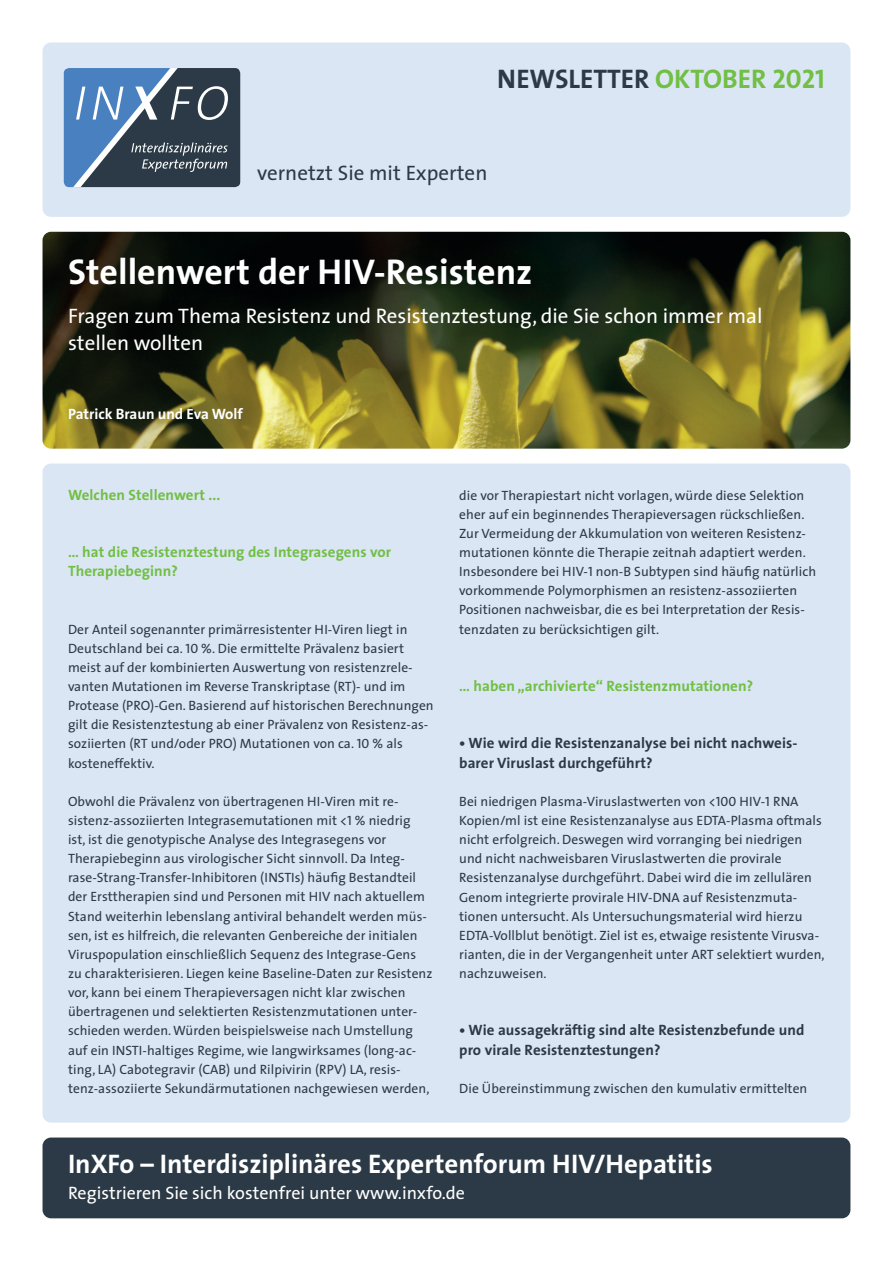
<style>
.page{position:relative;width:893px;height:1263px;background:#fff}
.page>*{position:absolute;margin:0;border:0;box-sizing:border-box;transform-origin:0 0}
.t1{font:700 36px "The Sans";color:#fff}
.t2{font:700 27px "The Sans";color:#fff}
.t3{font:700 27px "The Sans";color:#2b3a46}
.t4{font:21px/27px "The Sans";color:#fff}
.t5{font:21px "The Sans";color:#2b3a46}
.t6{font:18px "The Sans";color:#fff}
.t7{font:700 15px/19.2px "The Sans";letter-spacing:.005em;color:#2b3a46}
.t8{font:700 15px/19.2px "The Sans";letter-spacing:.005em;color:#71bf44}
.t9{font:700 15px "The Sans";color:#fff}
.t10{font:13.5px/19.2px "The Sans";letter-spacing:.005em;color:#2b3a46}
.s1{color:#71bf44}
.s2{font-family:"The Sans Bold Caps";font-weight:400;color:#71bf44}
.s3{font-family:"The Sans Caps"}
</style>
<div class="page">
<div style="left:43px;top:43px;width:807px;height:174px;background:#dbe6f4;border-radius:9px"></div>
<div style="left:43px;top:463px;width:807px;height:660px;background:#dbe6f4;border-radius:9px"></div>
<div style="left:43px;top:1137px;width:807px;height:81px;background:#2b3a46;border-radius:9px"></div>
<svg style="left:64px;top:68px;width:176px;height:119px;background:#4d6681"></svg>
<img style="left:43px;top:232px;width:807px;height:217px">
<h2 class="t3" style="left:497px;top:57px;width:329px">NEWSLETTER <span class="s1">OKTOBER</span> <span class="s2">2021</span></h2>
<h3 class="t5" style="left:257px;top:155px;width:232px">vernetzt Sie mit Experten</h3>
<h1 class="t1" style="left:68px;top:241px;width:466px">Stellenwert der HIV-Resistenz</h1>
<h3 class="t4" style="left:68px;top:301px;width:696px">Fragen zum Thema Resistenz und Resistenztestung, die Sie schon immer mal stellen wollten</h3>
<p class="t9" style="left:68px;top:401px;width:176px">Patrick Braun und Eva Wolf</p>
<p class="t8" style="left:68px;top:485px;width:154px">Welchen Stellenwert ...</p>
<p class="t8" style="left:68px;top:542px;width:325px">… hat die Resistenztestung des Integrasegens vor<br>Therapiebeginn?</p>
<p class="t10" style="left:68px;top:619px;width:367px">Der Anteil sogenannter primärresistenter HI-Viren liegt in Deutschland bei ca. <span class="s3">10</span> %. Die ermittelte Prävalenz basiert meist auf der kombinierten Auswertung von resistenzrele&shy;vanten Mutationen im Reverse Transkriptase (RT)- und im Protease (PRO)-Gen. Basierend auf historischen Berechnungen gilt die Resistenztestung ab einer Prävalenz von Resistenz-as&shy;soziierten (RT und/oder PRO) Mutationen von ca. <span class="s3">10</span> % als kosteneffektiv.</p>
<p class="t10" style="left:68px;top:791px;width:366px">Obwohl die Prävalenz von übertragenen HI-Viren mit re&shy;sistenz-assoziierten Integrasemutationen mit &lt;<span class="s3">1</span> % niedrig<br>ist, ist die genotypische Analyse des Integrasegens vor Therapiebeginn aus virologischer Sicht sinnvoll. Da Integ&shy;rase-Strang-Transfer-Inhibitoren (INSTIs) häufig Bestandteil der Ersttherapien sind und Personen mit HIV nach aktuellem Stand weiterhin lebenslang antiviral behandelt werden müs&shy;sen, ist es hilfreich, die relevanten Genbereiche der initialen Viruspopulation einschließlich Sequenz des Integrase-Gens zu charakterisieren. Liegen keine Baseline-Daten zur Resistenz vor, kann bei einem Therapieversagen nicht klar zwischen übertragenen und selektierten Resistenzmutationen unter&shy;schieden werden. Würden beispielsweise nach Umstellung auf ein INSTI-haltiges Regime, wie langwirksames (long-ac&shy;ting, LA) Cabotegravir (CAB) und Rilpivirin (RPV) LA, resis&shy;tenz-assoziierte Sekundärmutationen nachgewiesen werden,</p>
<p class="t10" style="left:459px;top:485px;width:358px">die vor Therapiestart nicht vorlagen, würde diese Selektion eher auf ein beginnendes Therapieversagen rückschließen.<br>Zur Vermeidung der Akkumulation von weiteren Resistenz&shy;mutationen könnte die Therapie zeitnah adaptiert werden.<br>Insbesondere bei HIV-<span class="s3">1</span> non-B Subtypen sind häufig natürlich vorkommende Polymorphismen an resistenz-assoziierten Positionen nachweisbar, die es bei Interpretation der Resis&shy;tenzdaten zu berücksichtigen gilt.</p>
<p class="t8" style="left:459px;top:676px;width:295px">… haben „archivierte“ Resistenzmutationen?</p>
<p class="t7" style="left:459px;top:733px;width:340px">• Wie wird die Resistenzanalyse bei nicht nachweis&shy;barer Viruslast durchgeführt?</p>
<p class="t10" style="left:459px;top:791px;width:367px">Bei niedrigen Plasma-Viruslastwerten von &lt;<span class="s3">100</span> HIV-<span class="s3">1</span> RNA Kopien/ml ist eine Resistenzanalyse aus EDTA-Plasma oftmals nicht erfolgreich. Deswegen wird vorranging bei niedrigen und nicht nachweisbaren Viruslastwerten die provirale Resistenzanalyse durchgeführt. Dabei wird die im zellulären Genom integrierte provirale HIV-DNA auf Resistenzmuta&shy;tionen untersucht. Als Untersuchungsmaterial wird hierzu EDTA-Vollblut benötigt. Ziel ist es, etwaige resistente Virusva&shy;rianten, die in der Vergangenheit unter ART selektiert wurden, nachzuweisen.</p>
<p class="t7" style="left:459px;top:1020px;width:347px">• Wie aussagekräftig sind alte Resistenzbefunde und pro virale Resistenztestungen?</p>
<p class="t10" style="left:459px;top:1078px;width:350px">Die Übereinstimmung zwischen den kumulativ ermittelten</p>
<h2 class="t2" style="left:68px;top:1141px;width:646px">InXFo – Interdisziplinäres Expertenforum HIV/Hepatitis</h2>
<h3 class="t6" style="left:68px;top:1178px;width:398px">Registrieren Sie sich kostenfrei unter www.inxfo.de</h3>
</div>
